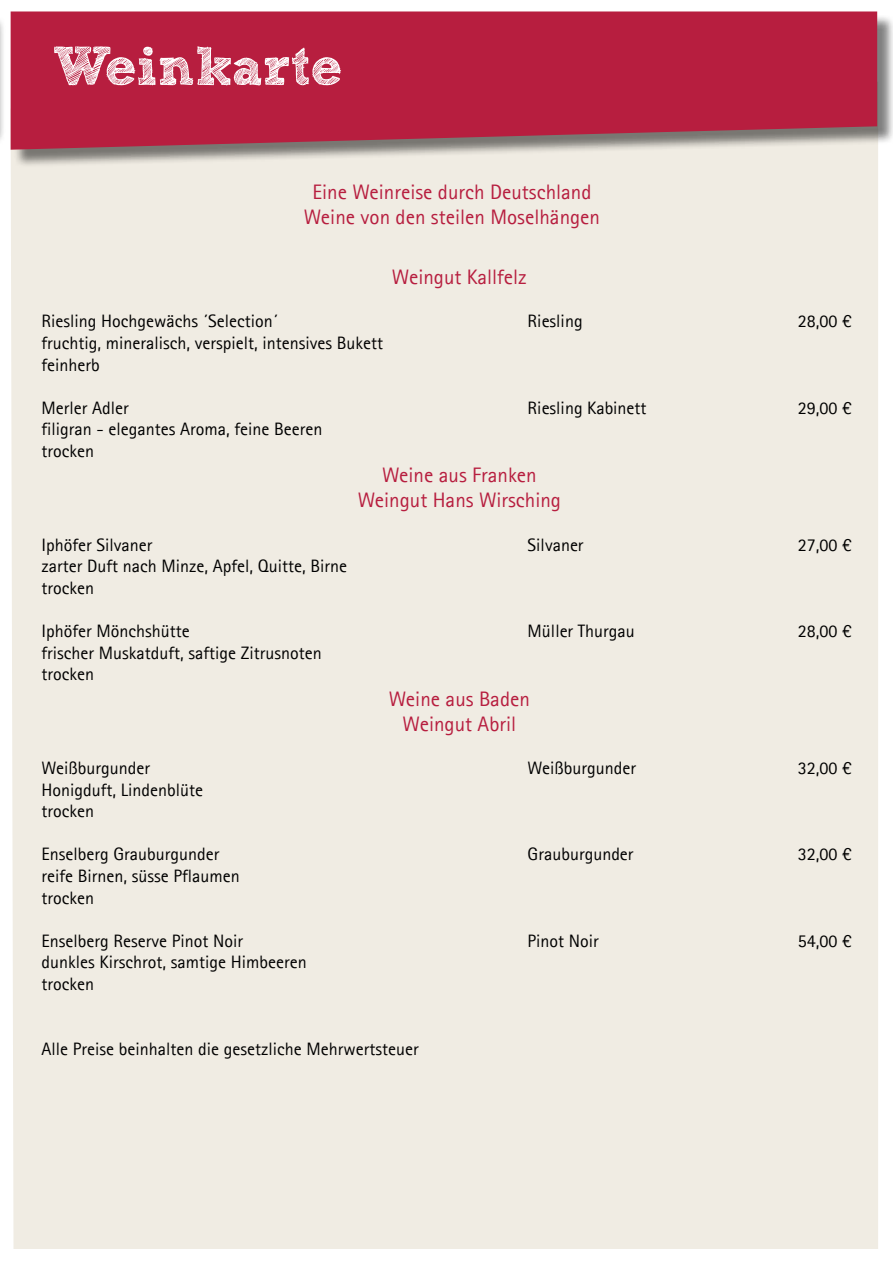
<style>
.page{position:relative;width:893px;height:1263px;background:#fff}
.page>*{position:absolute;margin:0;border:0;box-sizing:border-box;transform-origin:0 0}
.t1{font:54px "Sketch Rockwell";color:#fff}
.t2{font:21px/25.2px "Agfa Rotis Sans Serif";color:#b71e3f;text-align:center}
.t3{font:18px/21.6px "Agfa Rotis Sans Serif";color:#000}
</style>
<div class="page">
<div style="left:11px;top:150px;width:867px;height:1099px;background:#f0ece3"></div>
<div style="left:0;top:15px;width:6px;height:155px;background:#000;opacity:.5"></div>
<div style="left:13px;top:14px;width:880px;height:154px;background:#000;opacity:.5"></div>
<svg style="left:11px;top:11px;width:866px;height:139px;background:#b52947"></svg>
<h1 class="t1" style="left:52px;top:37px;width:292px">Weinkarte</h1>
<p class="t2" style="left:304px;top:179px;width:298px">Eine Weinreise durch Deutschland<br>Weine von den steilen Moselhängen</p>
<p class="t2" style="left:392px;top:264px;width:136px">Weingut Kallfelz</p>
<p class="t3" style="left:42px;top:310px;width:238px">Riesling Hochgewächs ´Selection´</p>
<p class="t3" style="left:528px;top:310px;width:56px">Riesling</p>
<p class="t3" style="left:798px;top:310px;width:55px">28,00 €</p>
<p class="t3" style="left:42px;top:332px;width:343px">fruchtig, mineralisch, verspielt, intensives Bukett feinherb</p>
<p class="t3" style="left:42px;top:397px;width:89px">Merler Adler</p>
<p class="t3" style="left:528px;top:397px;width:120px">Riesling Kabinett</p>
<p class="t3" style="left:798px;top:397px;width:55px">29,00 €</p>
<p class="t3" style="left:42px;top:418px;width:282px">filigran - elegantes Aroma, feine Beeren trocken</p>
<p class="t2" style="left:358px;top:462px;width:205px">Weine aus Franken<br>Weingut Hans Wirsching</p>
<p class="t3" style="left:42px;top:534px;width:112px">Iphöfer Silvaner</p>
<p class="t3" style="left:528px;top:534px;width:57px">Silvaner</p>
<p class="t3" style="left:798px;top:534px;width:55px">27,00 €</p>
<p class="t3" style="left:42px;top:555px;width:307px">zarter Duft nach Minze, Apfel, Quitte, Birne trocken</p>
<p class="t3" style="left:42px;top:620px;width:150px">Iphöfer Mönchshütte</p>
<p class="t3" style="left:528px;top:620px;width:109px">Müller Thurgau</p>
<p class="t3" style="left:798px;top:620px;width:55px">28,00 €</p>
<p class="t3" style="left:42px;top:642px;width:282px">frischer Muskatduft, saftige Zitrusnoten trocken</p>
<p class="t2" style="left:389px;top:686px;width:143px">Weine aus Baden<br>Weingut Abril</p>
<p class="t3" style="left:42px;top:757px;width:110px">Weißburgunder</p>
<p class="t3" style="left:528px;top:757px;width:110px">Weißburgunder</p>
<p class="t3" style="left:798px;top:757px;width:55px">32,00 €</p>
<p class="t3" style="left:42px;top:778px;width:163px">Honigduft, Lindenblüte trocken</p>
<p class="t3" style="left:42px;top:843px;width:179px">Enselberg Grauburgunder</p>
<p class="t3" style="left:528px;top:843px;width:107px">Grauburgunder</p>
<p class="t3" style="left:798px;top:843px;width:55px">32,00 €</p>
<p class="t3" style="left:42px;top:865px;width:200px">reife Birnen, süsse Pflaumen trocken</p>
<p class="t3" style="left:42px;top:930px;width:203px">Enselberg Reserve Pinot Noir</p>
<p class="t3" style="left:528px;top:930px;width:73px">Pinot Noir</p>
<p class="t3" style="left:798px;top:930px;width:55px">54,00 €</p>
<p class="t3" style="left:42px;top:951px;width:267px">dunkles Kirschrot, samtige Himbeeren trocken</p>
<p class="t3" style="left:42px;top:1038px;width:379px">Alle Preise beinhalten die gesetzliche Mehrwertsteuer</p>
</div>
